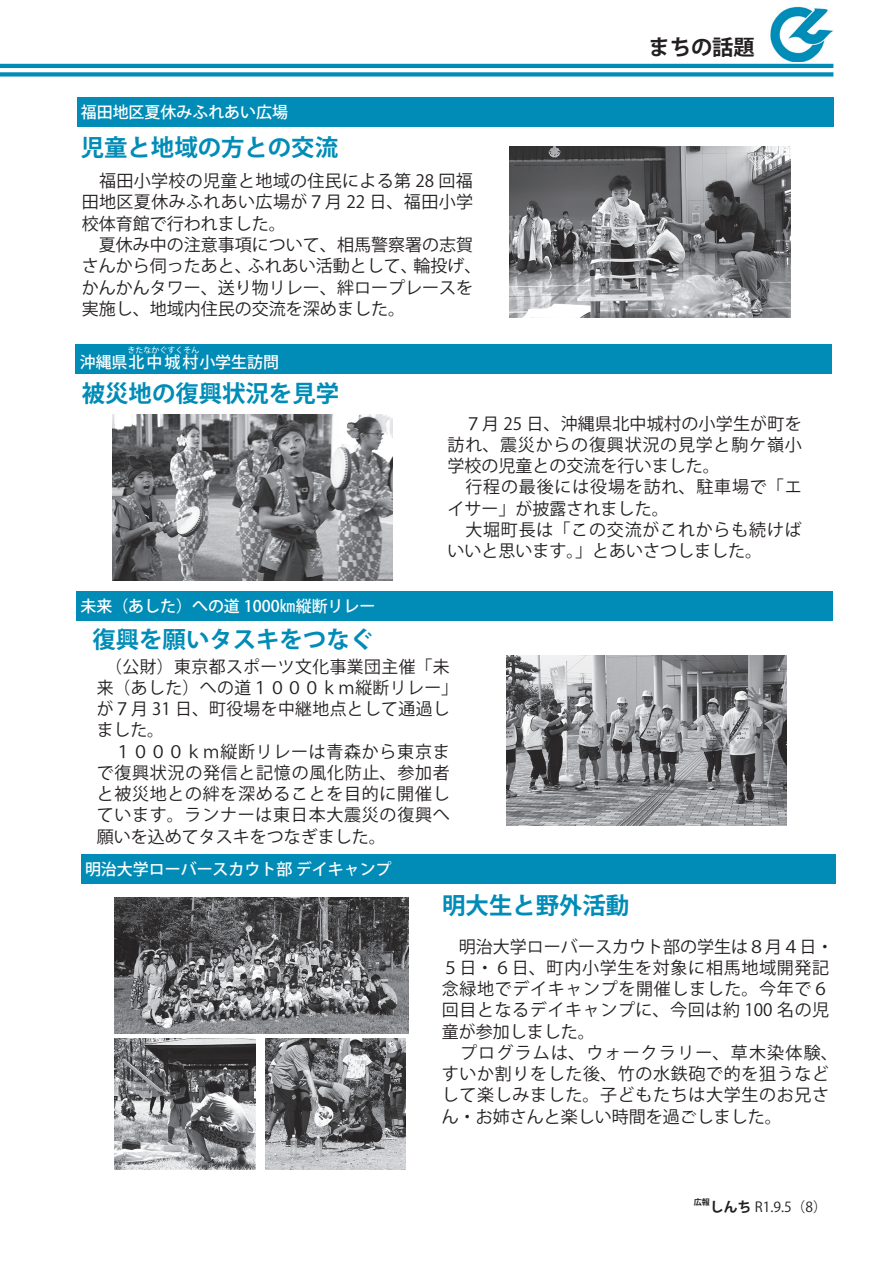
<style>
.page{position:relative;width:893px;height:1263px;background:#fff}
.page>*{position:absolute;margin:0;border:0;box-sizing:border-box;transform-origin:0 0}
.t1{font:700 23.4px "Koz Go Pro";color:#008cb7}
.t2{font:700 21.3px "Koz Go Pro";color:#231f20}
.t3{font:16.95px/21.3px "Koz Go Pro";letter-spacing:.025em;color:#231f20}
.t4{font:16.95px/21.3px "Koz Go Pro";color:#231f20}
.t5{font:500 15.9px "Koz Go Pro";color:#fff}
.t6{font:13.8px "Koz Go Pro";color:#231f20}
.t7{font:700 8.1px "Koz Go Pro";color:#231f20}
.t8{font:500 7.95px "Koz Go Pro";color:#fff}
.s1{font-weight:700}
</style>
<div class="page">
<div style="left:77px;top:97px;width:756px;height:29px;background:#008cb7"></div>
<div style="left:81px;top:854px;width:755px;height:29px;background:#008cb7"></div>
<img style="left:509px;top:147px;width:281px;height:170px">
<img style="left:115px;top:897px;width:293px;height:136px">
<hr style="left:0;top:64px;width:833px;height:4px;background:#008cb7">
<div style="left:0;top:72px;width:833px;height:5px;background:#008cb7"></div>
<img style="left:265px;top:1038px;width:141px;height:131px">
<img style="left:115px;top:1038px;width:140px;height:131px">
<div style="left:75px;top:344px;width:757px;height:30px;background:#008cb7"></div>
<img style="left:112px;top:415px;width:281px;height:166px">
<div style="left:76px;top:591px;width:756px;height:30px;background:#008cb7"></div>
<img style="left:506px;top:655px;width:281px;height:170px">
<img style="left:770px;top:6px;width:63px;height:56px">
<p class="t5" style="left:81px;top:102px;width:209px">福田地区夏休みふれあい広場</p>
<h1 class="t1" style="left:81px;top:132px;width:259px">児童と地域の方との交流</h1>
<p class="t3" style="left:99px;top:171px;width:375px">福田小学校の児童と地域の住民による第 28 回福</p>
<p class="t3" style="left:82px;top:192px;width:393px">田地区夏休みふれあい広場が７月 22 日、福田小学</p>
<p class="t4" style="left:82px;top:213px;width:206px">校体育館で行われました。</p>
<p class="t4" style="left:82px;top:235px;width:393px">　夏休み中の注意事項について、相馬警察署の志賀</p>
<p class="t3" style="left:414px;top:256px;width:70px">輪投げ、</p>
<p class="t4" style="left:248px;top:256px;width:172px">ふれあい活動として、</p>
<p class="t4" style="left:82px;top:256px;width:393px">さんから伺ったあと、<br>かんかんタワー、送り物リレー、絆ロープレースを実施し、地域内住民の交流を深めました。</p>
<p class="t8" style="left:128px;top:344px;width:73px">きたなかぐすくそん</p>
<h1 class="t1" style="left:82px;top:379px;width:259px">被災地の復興状況を見学</h1>
<p class="t5" style="left:80px;top:351px;width:201px">沖縄県北中城村小学生訪問</p>
<p class="t2" style="left:648px;top:33px;width:108px">まちの話題</p>
<p class="t5" style="left:80px;top:596px;width:296px">未来（あした）への道 1000㎞縦断リレー</p>
<h1 class="t1" style="left:92px;top:624px;width:282px">復興を願いタスキをつなぐ</h1>
<p class="t3" style="left:448px;top:413px;width:356px">　７月 25 日、沖縄県北中城村の小学生が町を訪れ、震災からの復興状況の見学と駒ケ嶺小学校の児童との交流を行いました。<br>　行程の最後には役場を訪れ、駐車場で「エイサー」が披露されました。<br>　大堀町長は「この交流がこれからも続けばいいと思います。」とあいさつしました。</p>
<p class="t3" style="left:97px;top:656px;width:363px">　（公財）東京都スポーツ文化事業団主催「未来（あした）への道１０００ｋｍ縦断リレー「が７月 31 日、町役場を中継地点として通過しました。<br>　１０００ｋｍ縦断リレーは青森から東京まで復興状況の発信と記憶の風化防止、参加者と被災地との絆を深めることを目的に開催しています。ランナーは東日本大震災の復興へ願いを込めてタスキをつなぎました。</p>
<p class="t5" style="left:85px;top:858px;width:308px">明治大学ローバースカウト部デイキャンプ</p>
<h1 class="t1" style="left:442px;top:890px;width:189px">明大生と野外活動</h1>
<p class="t3" style="left:442px;top:936px;width:397px;text-indent:17px">明治大学ローバースカウト部の学生は８月４日・<br>５日・６日、町内小学生を対象に相馬地域開発記念緑地でデイキャンプを開催しました。今年で６回目となるデイキャンプに、今回は約 100 名の児童が参加しました。<br>　プログラムは、ウォークラリー、草木染体験、すいか割りをした後、竹の水鉄砲で的を狙うなどして楽しみました。子どもたちは大学生のお兄さん・お姉さんと楽しい時間を過ごしました。</p>
<p class="t7" style="left:694px;top:1197px;width:18px">広報</p>
<p class="t6" style="left:710px;top:1198px;width:119px"><span class="s1">しんち</span> R1.9.5) (8</p>
</div>
